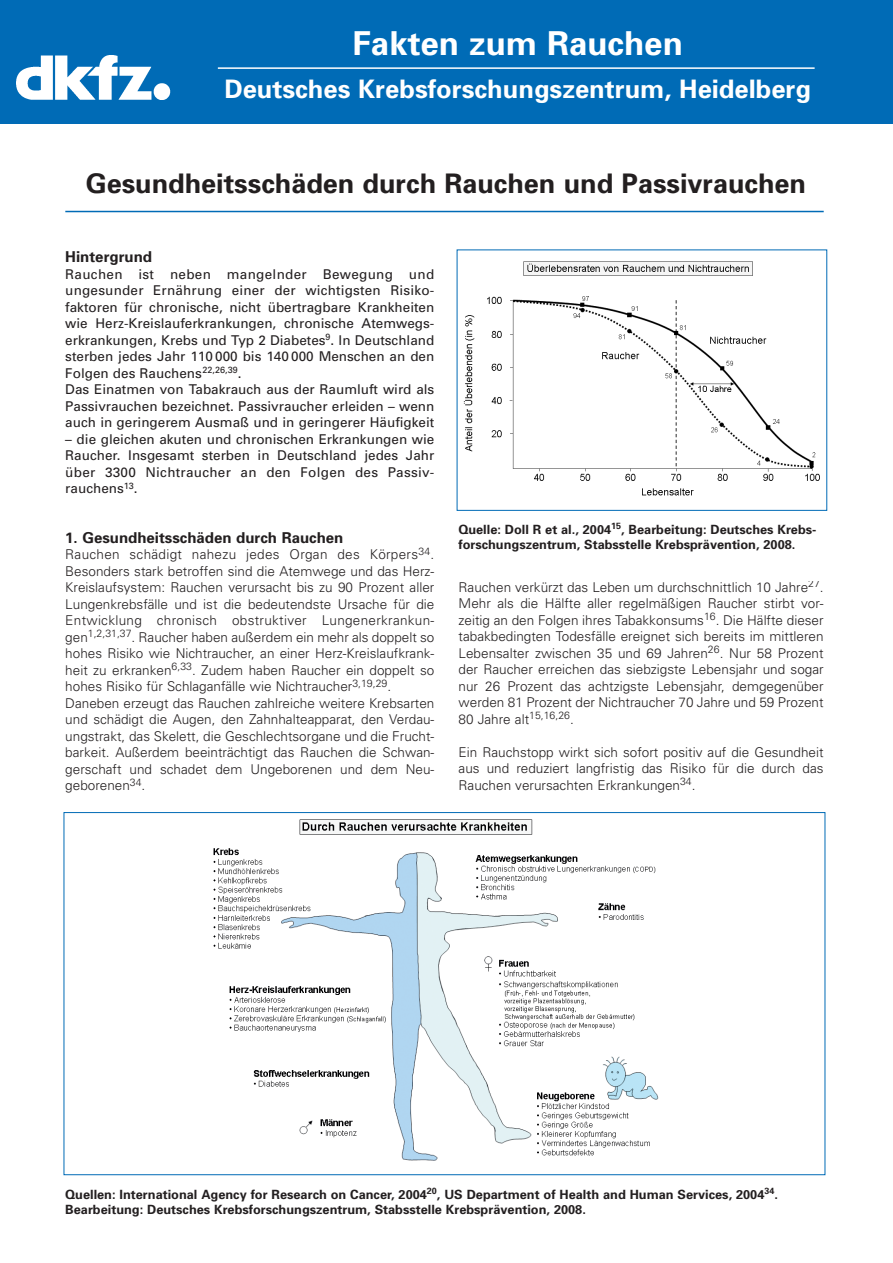
<style>
.page{position:relative;width:893px;height:1263px;background:#fff}
.page>*{position:absolute;margin:0;border:0;box-sizing:border-box;transform-origin:0 0}
.t1{font:700 33px "Univers";color:#fff}
.t2{font:700 27px "Univers";color:#231f20}
.t3{font:700 25.5px "Univers";color:#fff}
.t4{font:700 15px "Univers";color:#231f20}
.t5{font:300 13.5px/16.5px "Univers";color:#231f20;text-align:justify}
.t6{font:13.5px/16.5px "Univers";color:#231f20}
.t7{font:700 12.75px/15px "Univers";color:#231f20}
</style>
<div class="page">
<img style="left:213px;top:819px;width:446px;height:342px">
<div style="left:0;top:0;width:892px;height:124px;background:#006bb6"></div>
<img style="left:17px;top:55px;width:154px;height:45px">
<hr style="left:218px;top:67px;width:596px;height:2px;background:#fff">
<hr style="left:65px;top:211px;width:758px;height:1px;background:#006bb6">
<img style="left:463px;top:261px;width:357px;height:235px">
<h1 class="t1" style="left:352px;top:31px;width:332px">Fakten zum Rauchen</h1>
<h3 class="t3" style="left:224px;top:80px;width:588px">Deutsches Krebsforschungszentrum, Heidelberg</h3>
<h2 class="t2" style="left:86px;top:174px;width:721px">Gesundheitsschäden durch Rauchen und Passivrauchen</h2>
<p class="t4" style="left:65px;top:251px;width:88px">Hintergrund</p>
<p class="t6" style="left:65px;top:267px;width:370px">Rauchen ist neben mangelnder Bewegung und ungesunder Ernährung einer der wichtigsten Risiko&shy;faktoren für chronische, nicht übertragbare Krankheiten wie Herz-Kreislauferkrankungen, chronische Atemwegs&shy;erkrankungen, Krebs und Typ 2 Diabetes<sup>9</sup>. In Deutschland sterben jedes Jahr 110 000 bis 140 000 Menschen an den Folgen des Rauchens<sup>22,26,39</sup>.<br>Das Einatmen von Tabakrauch aus der Raumluft wird als Passivrauchen bezeichnet. Passivraucher erleiden – wenn auch in geringerem Ausmaß und in geringerer Häufigkeit</p>
<p class="t6" style="left:65px;top:432px;width:370px;text-align:justify">– die gleichen akuten und chronischen Erkrankungen wie Raucher. Insgesamt sterben in Deutschland jedes Jahr über 3300 Nichtraucher an den Folgen des Passiv&shy;rauchens<sup>13</sup>.</p>
<p class="t4" style="left:65px;top:532px;width:279px">1. Gesundheitsschäden durch Rauchen</p>
<p class="t5" style="left:65px;top:547px;width:370px;text-align:left">Rauchen schädigt nahezu jedes Organ des Körpers<sup>34</sup>.<br>Besonders stark betroffen sind die Atemwege und das Herz-Kreislaufsystem: Rauchen verursacht bis zu 90 Prozent aller Lungenkrebsfälle und ist die bedeutendste Ursache für die Entwicklung chronisch obstruktiver Lungenerkrankun&shy;gen<sup>1,2,31,37</sup>. Raucher haben außerdem ein mehr als doppelt so hohes Risiko wie Nichtraucher, an einer Herz-Kreislaufkrank&shy;heit zu erkranken<sup>6,33</sup>. Zudem haben Raucher ein doppelt so hohes Risiko für Schlaganfälle wie Nichtraucher<sup>3,19,29</sup>.<br>Daneben erzeugt das Rauchen zahlreiche weitere Krebsarten und schädigt die Augen, den Zahnhalteapparat, den Verdau&shy;ungstrakt, das Skelett, die Geschlechtsorgane und die Frucht&shy;barkeit. Außerdem beeinträchtigt das Rauchen die Schwan&shy;gerschaft und schadet dem Ungeborenen und dem Neu&shy;geborenen<sup>34</sup>.</p>
<p class="t7" style="left:458px;top:523px;width:359px">Quelle: Doll R et al., 2004<sup>15</sup>, Bearbeitung: Deutsches Krebs&shy;forschungszentrum, Stabsstelle Krebsprävention, 2008.</p>
<p class="t5" style="left:458px;top:580px;width:366px">Rauchen verkürzt das Leben um durchschnittlich 10 Jahre<sup>27</sup>.<br>Mehr als die Hälfte aller regelmäßigen Raucher stirbt vor&shy;zeitig an den Folgen ihres Tabakkonsums<sup>16</sup>. Die Hälfte dieser tabakbedingten Todesfälle ereignet sich bereits im mittleren Lebensalter zwischen 35 und 69 Jahren<sup>26</sup>. Nur 58 Prozent der Raucher erreichen das siebzigste Lebensjahr und sogar nur 26 Prozent das achtzigste Lebensjahr, demgegenüber werden 81 Prozent der Nichtraucher 70 Jahre und 59 Prozent 80 Jahre alt<sup>15,16,26</sup>.</p>
<p class="t5" style="left:458px;top:745px;width:366px">Ein Rauchstopp wirkt sich sofort positiv auf die Gesundheit aus und reduziert langfristig das Risiko für die durch das Rauchen verursachten Erkrankungen<sup>34</sup>.</p>
<p class="t7" style="left:65px;top:1188px;width:714px">Quellen: International Agency for Research on Cancer, 2004<sup>20</sup>, US Department of Health and Human Services, 2004<sup>34</sup>.<br>Bearbeitung: Deutsches Krebsforschungszentrum, Stabsstelle Krebsprävention, 2008.</p>
</div>
